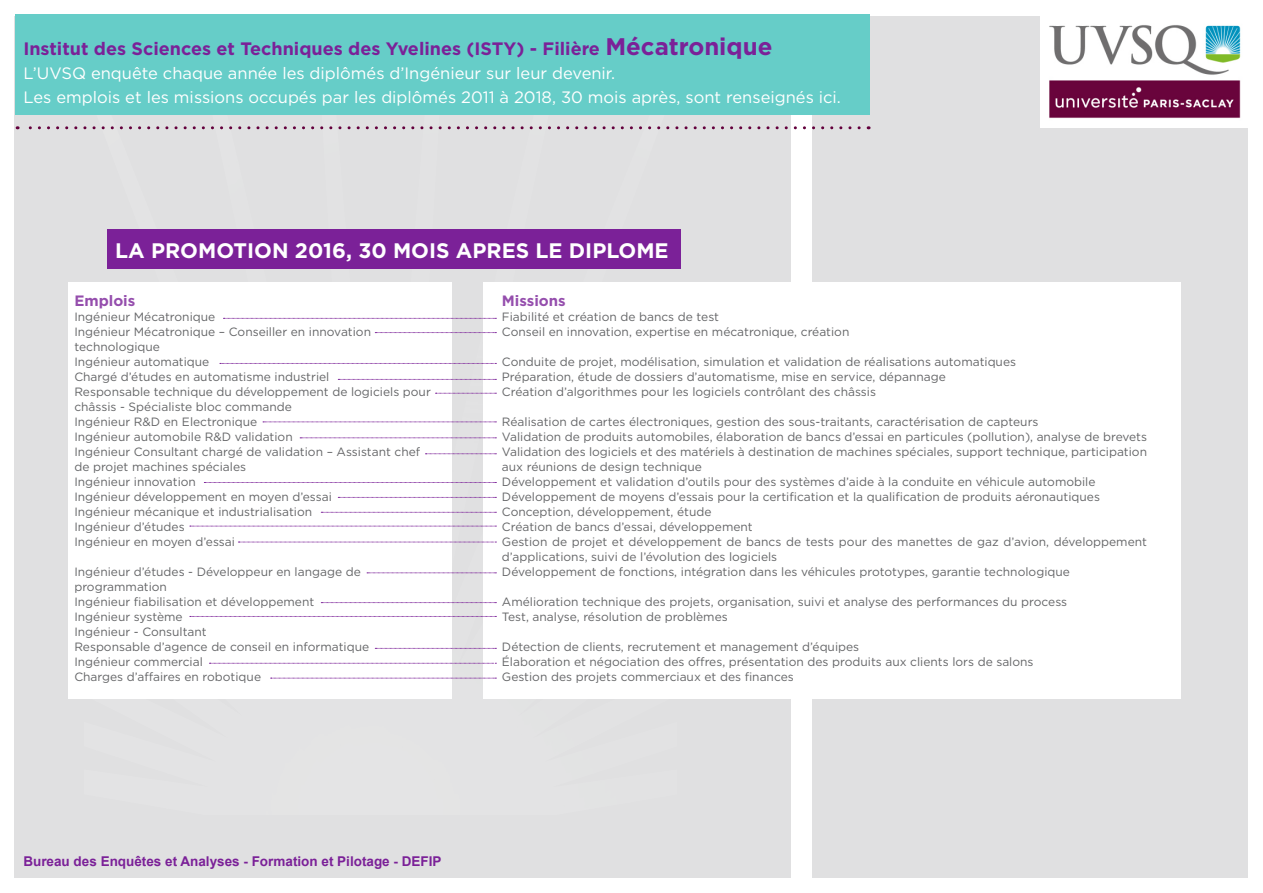
<style>
.page{position:relative;width:1263px;height:893px;background:#fff}
.page>*{position:absolute;margin:0;border:0;box-sizing:border-box;transform-origin:0 0}
.t1{font:700 21px "Gotham";color:#fff}
.t2{font:700 18px "Gotham";color:#7b2198}
.t3{font:16.5px "Gotham";color:#fff}
.t4{font:700 15px "Gotham";color:#954ead}
.t5{font:700 13.5px "Arial";color:#7b2198}
.t6{font:12px/15px "Gotham";color:#646567}
.s1{font-size:24px}
</style>
<div class="page">
<div style="left:15px;top:16px;width:776px;height:861px;background:#e0e0e1"></div>
<div style="left:812px;top:16px;width:436px;height:861px;background:#e0e0e1"></div>
<img style="left:1041px;top:16px;width:207px;height:112px">
<img style="left:204px;top:129px;width:34px;height:101px">
<img style="left:522px;top:129px;width:35px;height:101px">
<img style="left:487px;top:158px;width:36px;height:541px">
<img style="left:135px;top:229px;width:33px;height:1px">
<img style="left:593px;top:229px;width:33px;height:1px">
<img style="left:451px;top:317px;width:37px;height:382px">
<div style="left:483px;top:282px;width:697px;height:416px;background:#fff"></div>
<div style="left:68px;top:282px;width:384px;height:416px;background:#fff"></div>
<div style="left:15px;top:15px;width:855px;height:100px;background:#66cdc8"></div>
<svg style="left:17px;top:126px;width:842px;height:3px"></svg>
<svg style="left:223px;top:318px;width:273px;height:1px"></svg>
<svg style="left:338px;top:379px;width:158px;height:1px"></svg>
<svg style="left:220px;top:363px;width:276px;height:1px"></svg>
<svg style="left:300px;top:438px;width:196px;height:1px"></svg>
<svg style="left:263px;top:422px;width:233px;height:1px"></svg>
<svg style="left:204px;top:482px;width:292px;height:1px"></svg>
<svg style="left:375px;top:332px;width:121px;height:1px"></svg>
<svg style="left:435px;top:393px;width:61px;height:1px"></svg>
<svg style="left:425px;top:454px;width:71px;height:1px"></svg>
<svg style="left:190px;top:526px;width:306px;height:1px"></svg>
<svg style="left:321px;top:512px;width:175px;height:1px"></svg>
<svg style="left:238px;top:542px;width:258px;height:1px"></svg>
<div style="left:107px;top:230px;width:573px;height:39px;background:#7b2198"></div>
<svg style="left:338px;top:497px;width:158px;height:1px"></svg>
<svg style="left:367px;top:573px;width:129px;height:1px"></svg>
<svg style="left:190px;top:616px;width:306px;height:1px"></svg>
<svg style="left:321px;top:602px;width:175px;height:1px"></svg>
<svg style="left:375px;top:648px;width:121px;height:1px"></svg>
<svg style="left:209px;top:663px;width:287px;height:1px"></svg>
<svg style="left:271px;top:678px;width:225px;height:1px"></svg>
<p class="t2" style="left:23px;top:37px;width:750px">Institut des Sciences et Techniques des Yvelines (ISTY) - Filière <span class="s1">Mécatronique</span></p>
<p class="t3" style="left:23px;top:63px;width:593px">L’UVSQ enquête chaque année les diplômés d’Ingénieur sur leur devenir.</p>
<p class="t3" style="left:23px;top:87px;width:819px">Les emplois et les missions occupés par les diplômés 2011 à 2018, 30 mois après, sont renseignés ici.</p>
<p class="t1" style="left:115px;top:236px;width:555px">LA PROMOTION 2016, 30 MOIS APRES LE DIPLOME</p>
<p class="t4" style="left:74px;top:290px;width:62px">Emplois</p>
<p class="t6" style="left:74px;top:309px;width:142px">Ingénieur Mécatronique</p>
<p class="t6" style="left:74px;top:324px;width:298px">Ingénieur Mécatronique – Conseiller en innovation technologique</p>
<p class="t6" style="left:74px;top:354px;width:136px">Ingénieur automatique</p>
<p class="t6" style="left:74px;top:369px;width:257px">Chargé d’études en automatisme industriel</p>
<p class="t6" style="left:74px;top:384px;width:358px">Responsable technique du développement de logiciels pour châssis - Spécialiste bloc commande</p>
<p class="t6" style="left:74px;top:414px;width:184px">Ingénieur R&amp;D en Electronique</p>
<p class="t6" style="left:74px;top:429px;width:220px">Ingénieur automobile R&amp;D validation</p>
<p class="t6" style="left:74px;top:444px;width:347px">Ingénieur Consultant chargé de validation – Assistant chef</p>
<p class="t6" style="left:74px;top:459px;width:173px">de projet machines spéciales</p>
<p class="t6" style="left:74px;top:474px;width:123px">Ingénieur innovation</p>
<p class="t6" style="left:74px;top:489px;width:259px">Ingénieur développement en moyen d’essai</p>
<p class="t6" style="left:74px;top:504px;width:239px">Ingénieur mécanique et industrialisation</p>
<p class="t6" style="left:74px;top:519px;width:112px">Ingénieur d’études</p>
<p class="t6" style="left:74px;top:534px;width:162px">Ingénieur en moyen d’essai</p>
<p class="t6" style="left:74px;top:564px;width:288px">Ingénieur d’études - Développeur en langage de programmation</p>
<p class="t6" style="left:74px;top:594px;width:241px">Ingénieur fiabilisation et développement</p>
<p class="t6" style="left:74px;top:609px;width:110px">Ingénieur système</p>
<p class="t6" style="left:74px;top:624px;width:134px">Ingénieur - Consultant</p>
<p class="t6" style="left:74px;top:639px;width:296px">Responsable d’agence de conseil en informatique</p>
<p class="t6" style="left:74px;top:654px;width:130px">Ingénieur commercial</p>
<p class="t6" style="left:74px;top:669px;width:188px">Charges d’affaires en robotique</p>
<p class="t4" style="left:502px;top:291px;width:65px">Missions</p>
<p class="t6" style="left:502px;top:309px;width:219px">Fiabilité et création de bancs de test</p>
<p class="t6" style="left:502px;top:324px;width:349px">Conseil en innovation, expertise en mécatronique, création</p>
<p class="t6" style="left:502px;top:354px;width:516px">Conduite de projet, modélisation, simulation et validation de réalisations automatiques</p>
<p class="t6" style="left:502px;top:369px;width:445px">Préparation, étude de dossiers d’automatisme, mise en service, dépannage</p>
<p class="t6" style="left:502px;top:384px;width:376px">Création d’algorithmes pour les logiciels contrôlant des châssis</p>
<p class="t6" style="left:502px;top:414px;width:538px">Réalisation de cartes électroniques, gestion des sous-traitants, caractérisation de capteurs</p>
<p class="t6" style="left:502px;top:429px;width:647px">Validation de produits automobiles, élaboration de bancs d’essai en particules (pollution), analyse de brevets</p>
<p class="t6" style="left:502px;top:444px;width:647px">Validation des logiciels et des matériels à destination de machines spéciales, support technique, participation</p>
<p class="t6" style="left:502px;top:459px;width:202px">aux réunions de design technique</p>
<p class="t6" style="left:502px;top:474px;width:595px">Développement et validation d’outils pour des systèmes d’aide à la conduite en véhicule automobile</p>
<p class="t6" style="left:502px;top:489px;width:599px">Développement de moyens d’essais pour la certification et la qualification de produits aéronautiques</p>
<p class="t6" style="left:502px;top:504px;width:211px">Conception, développement, étude</p>
<p class="t6" style="left:502px;top:519px;width:252px">Création de bancs d’essai, développement</p>
<p class="t6" style="left:502px;top:534px;width:647px">Gestion de projet et développement de bancs de tests pour des manettes de gaz d’avion, développement d’applications, suivi de l’évolution des logiciels</p>
<p class="t6" style="left:502px;top:564px;width:569px">Développement de fonctions, intégration dans les véhicules prototypes, garantie technologique</p>
<p class="t6" style="left:502px;top:594px;width:567px">Amélioration technique des projets, organisation, suivi et analyse des performances du process</p>
<p class="t6" style="left:502px;top:609px;width:227px">Test, analyse, résolution de problèmes</p>
<p class="t6" style="left:502px;top:639px;width:359px">Détection de clients, recrutement et management d’équipes</p>
<p class="t6" style="left:502px;top:654px;width:533px">Élaboration et négociation des offres, présentation des produits aux clients lors de salons</p>
<p class="t6" style="left:502px;top:669px;width:293px">Gestion des projets commerciaux et des finances</p>
<p class="t5" style="left:23px;top:852px;width:420px">Bureau des Enquêtes et Analyses - Formation et Pilotage - DEFIP</p>
</div>
